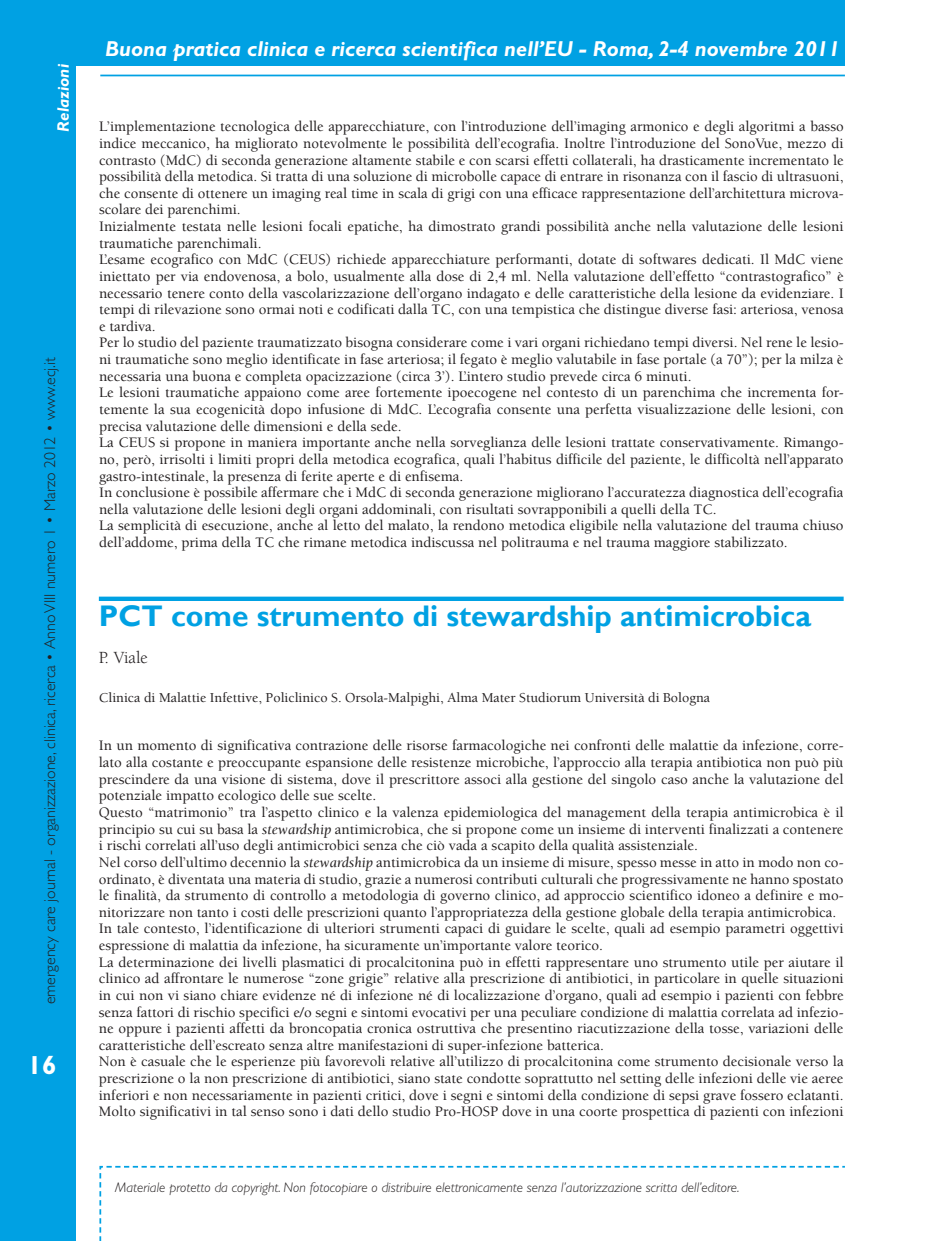
<style>
.page{position:relative;width:944px;height:1241px;background:#fff}
.page>*{position:absolute;margin:0;border:0;box-sizing:border-box;transform-origin:0 0}
.T1{font:700 29.75px "Gill Sans";color:#00a1e3}
.t1{font:700 26.25px "Gill Sans";color:#fff}
.Normale{font:italic 700 21.7px "Gill Sans";color:#fff}
.AUTORE{font:17.5px "Berkeley";color:#231f20}
.Normale-2{font:italic 700 16.62px "Gill Sans";color:#fff}
.t2{font:300 15.75px "Gill Sans";color:#231f20}
.Corpo_del_testo{font:500 14.88px/16.6px "Berkeley";color:#231f20;text-align:justify}
.Normale-3{font:500 14.88px/16.6px "Berkeley";color:#231f20;text-align:justify}
.t3{font:italic 300 14px "Gill Sans";color:#231f20}
.PROFESSIONE_AUTORI{font:500 14px "Berkeley";color:#231f20}
.s1{font-weight:400;font-style:italic}
</style>
<div class="page">
<div style="left:1px;top:0;width:843px;height:66px;background:#00a1e3"></div>
<div style="left:0;top:0;width:75px;height:1240px;background:#00a1e3"></div>
<hr style="left:100px;top:75px;width:744px;height:1px;background:#00a1e3">
<svg style="left:99px;top:1165px;width:746px;height:75px"></svg>
<div style="left:99px;top:596px;width:744px;height:5px;background:#00a1e3"></div>
<p class="Normale-2" style="left:53px;top:132px;width:69px;rotate:-90deg">Relazioni</p>
<p class="t2" style="left:41px;top:1004px;width:649px;rotate:-90deg">emergency care journal - organizzazione, clinica, ricerca • Anno VIII numero 1 • Marzo 2012 • www.ecj.it</p>
<p class="t1" style="left:28px;top:1049px;width:30px">16</p>
<p class="Normale" style="left:105px;top:36px;width:736px">Buona pratica clinica e ricerca scientifica nell’EU - Roma, 2-4 novembre 2011</p>
<p class="Corpo_del_testo" style="left:99px;top:118px;width:746px">L’implementazione tecnologica delle apparecchiature, con l’introduzione dell’imaging armonico e degli algoritmi a basso indice meccanico, ha migliorato notevolmente le possibilità dell’ecografia. Inoltre l’introduzione del SonoVue, mezzo di contrasto (MdC) di seconda generazione altamente stabile e con scarsi effetti collaterali, ha drasticamente incrementato le possibilità della metodica. Si tratta di una soluzione di microbolle capace di entrare in risonanza con il fascio di ultrasuoni, che consente di ottenere un imaging real time in scala di grigi con una efficace rappresentazione dell’architettura microva&shy;scolare dei parenchimi.</p>
<p class="Corpo_del_testo" style="left:99px;top:218px;width:746px">Inizialmente testata nelle lesioni focali epatiche, ha dimostrato grandi possibilità anche nella valutazione delle lesioni traumatiche parenchimali.</p>
<p class="Corpo_del_testo" style="left:99px;top:251px;width:746px">L’esame ecografico con MdC (CEUS) richiede apparecchiature performanti, dotate di softwares dedicati. Il MdC viene iniettato per via endovenosa, a bolo, usualmente alla dose di 2,4 ml. Nella valutazione dell’effetto “contrastografico” è necessario tenere conto della vascolarizzazione dell’organo indagato e delle caratteristiche della lesione da evidenziare. I tempi di rilevazione sono ormai noti e codificati dalla TC, con una tempistica che distingue diverse fasi: arteriosa, venosa e tardiva.</p>
<p class="Corpo_del_testo" style="left:99px;top:335px;width:746px">Per lo studio del paziente traumatizzato bisogna considerare come i vari organi richiedano tempi diversi. Nel rene le lesio&shy;ni traumatiche sono meglio identificate in fase arteriosa; il fegato è meglio valutabile in fase portale (a 70”); per la milza è necessaria una buona e completa opacizzazione (circa 3’). L’intero studio prevede circa 6 minuti.</p>
<p class="Corpo_del_testo" style="left:99px;top:384px;width:746px">Le lesioni traumatiche appaiono come aree fortemente ipoecogene nel contesto di un parenchima che incrementa for&shy;temente la sua ecogenicità dopo infusione di MdC. L’ecografia consente una perfetta visualizzazione delle lesioni, con precisa valutazione delle dimensioni e della sede.</p>
<p class="Corpo_del_testo" style="left:99px;top:434px;width:746px">La CEUS si propone in maniera importante anche nella sorveglianza delle lesioni trattate conservativamente. Rimango&shy;no, però, irrisolti i limiti propri della metodica ecografica, quali l’habitus difficile del paziente, le difficoltà nell’apparato gastro-intestinale, la presenza di ferite aperte e di enfisema.</p>
<p class="Corpo_del_testo" style="left:99px;top:484px;width:746px">In conclusione è possibile affermare che i MdC di seconda generazione migliorano l’accuratezza diagnostica dell’ecografia nella valutazione delle lesioni degli organi addominali, con risultati sovrapponibili a quelli della TC.</p>
<p class="Corpo_del_testo" style="left:99px;top:517px;width:746px">La semplicità di esecuzione, anche al letto del malato, la rendono metodica eligibile nella valutazione del trauma chiuso dell’addome, prima della TC che rimane metodica indiscussa nel politrauma e nel trauma maggiore stabilizzato.</p>
<p class="T1" style="left:99px;top:598px;width:713px">PCT come strumento di stewardship antimicrobica</p>
<p class="AUTORE" style="left:99px;top:648px;width:51px">P. Viale</p>
<p class="PROFESSIONE_AUTORI" style="left:99px;top:690px;width:612px">Clinica di Malattie Infettive, Policlinico S. Orsola-Malpighi, Alma Mater Studiorum Università di Bologna</p>
<p class="Normale-3" style="left:99px;top:737px;width:746px">In un momento di significativa contrazione delle risorse farmacologiche nei confronti delle malattie da infezione, corre&shy;lato alla costante e preoccupante espansione delle resistenze microbiche, l’approccio alla terapia antibiotica non può più prescindere da una visione di sistema, dove il prescrittore associ alla gestione del singolo caso anche la valutazione del potenziale impatto ecologico delle sue scelte.</p>
<p class="Normale-3" style="left:99px;top:804px;width:746px">Questo “matrimonio” tra l’aspetto clinico e la valenza epidemiologica del management della terapia antimicrobica è il principio su cui su basa la <span class="s1">stewardship</span> antimicrobica, che si propone come un insieme di interventi finalizzati a contenere i rischi correlati all’uso degli antimicrobici senza che ciò vada a scapito della qualità assistenziale.</p>
<p class="Normale-3" style="left:99px;top:854px;width:746px">Nel corso dell’ultimo decennio la <span class="s1">stewardship</span> antimicrobica da un insieme di misure, spesso messe in atto in modo non co&shy;ordinato, è diventata una materia di studio, grazie a numerosi contributi culturali che progressivamente ne hanno spostato le finalità, da strumento di controllo a metodologia di governo clinico, ad approccio scientifico idoneo a definire e mo&shy;nitorizzare non tanto i costi delle prescrizioni quanto l’appropriatezza della gestione globale della terapia antimicrobica.</p>
<p class="Normale-3" style="left:99px;top:920px;width:746px">In tale contesto, l’identificazione di ulteriori strumenti capaci di guidare le scelte, quali ad esempio parametri oggettivi espressione di malattia da infezione, ha sicuramente un’importante valore teorico.</p>
<p class="Normale-3" style="left:99px;top:953px;width:746px">La determinazione dei livelli plasmatici di procalcitonina può in effetti rappresentare uno strumento utile per aiutare il clinico ad affrontare le numerose “zone grigie” relative alla prescrizione di antibiotici, in particolare in quelle situazioni in cui non vi siano chiare evidenze né di infezione né di localizzazione d’organo, quali ad esempio i pazienti con febbre senza fattori di rischio specifici e/o segni e sintomi evocativi per una peculiare condizione di malattia correlata ad infezio&shy;ne oppure i pazienti affetti da broncopatia cronica ostruttiva che presentino riacutizzazione della tosse, variazioni delle caratteristiche dell’escreato senza altre manifestazioni di super-infezione batterica.</p>
<p class="Normale-3" style="left:99px;top:1053px;width:746px">Non è casuale che le esperienze più favorevoli relative all’utilizzo di procalcitonina come strumento decisionale verso la prescrizione o la non prescrizione di antibiotici, siano state condotte soprattutto nel setting delle infezioni delle vie aeree inferiori e non necessariamente in pazienti critici, dove i segni e sintomi della condizione di sepsi grave fossero eclatanti.<br>Molto significativi in tal senso sono i dati dello studio Pro-HOSP dove in una coorte prospettica di pazienti con infezioni</p>
<p class="t3" style="left:115px;top:1179px;width:625px">Materiale protetto da copyright. Non fotocopiare o distribuire elettronicamente senza l’autorizzazione scritta dell’editore.</p>
</div>
